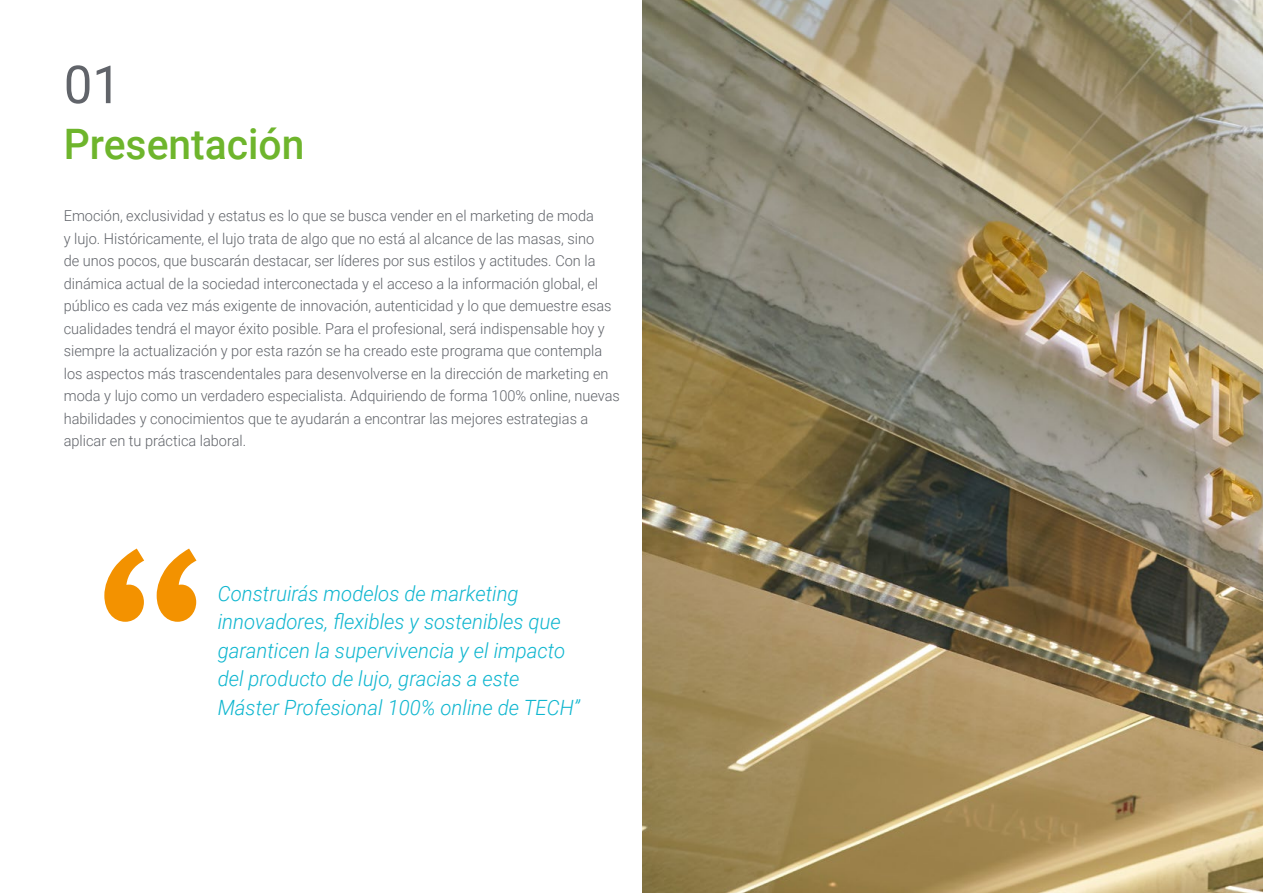
<style>
.page{position:relative;width:1263px;height:893px;background:#fff}
.page>*{position:absolute;margin:0;border:0;box-sizing:border-box;transform-origin:0 0}
.t1{font:52.5px "Roboto";color:#61646a}
.t2{font:500 42px "Roboto";color:#6eb52c}
.t3{font:italic 300 21px/28.5px "Roboto";color:#0fb6cf}
.t4{font:300 15px/22.5px "Roboto";color:#61646a}
</style>
<div class="page">
<svg style="left:104px;top:549px;width:92px;height:73px"></svg>
<img style="left:642px;top:0;width:621px;height:893px">
<h1 class="t1" style="left:64px;top:48px;width:59px">01</h1>
<h2 class="t2" style="left:64px;top:115px;width:242px">Presentación</h2>
<p class="t4" style="left:64px;top:204px;width:558px">Emoción, exclusividad y estatus es lo que se busca vender en el marketing de moda<br>y lujo. Históricamente, el lujo trata de algo que no está al alcance de las masas, sino<br>de unos pocos, que buscarán destacar, ser líderes por sus estilos y actitudes. Con la dinámica actual de la sociedad interconectada y el acceso a la información global, el público es cada vez más exigente de innovación, autenticidad y lo que demuestre esas cualidades tendrá el mayor éxito posible. Para el profesional, será indispensable hoy y siempre la actualización y por esta razón se ha creado este programa que contempla los aspectos más trascendentales para desenvolverse en la dirección de marketing en moda y lujo como un verdadero especialista. Adquiriendo de forma 100% online, nuevas habilidades y conocimientos que te ayudarán a encontrar las mejores estrategias a aplicar en tu práctica laboral.</p>
<h3 class="t3" style="left:218px;top:578px;width:364px">Construirás modelos de marketing innovadores, flexibles y sostenibles que garanticen la supervivencia y el impacto del producto de lujo, gracias a este Máster Profesional 100% online de TECH”</h3>
</div>
